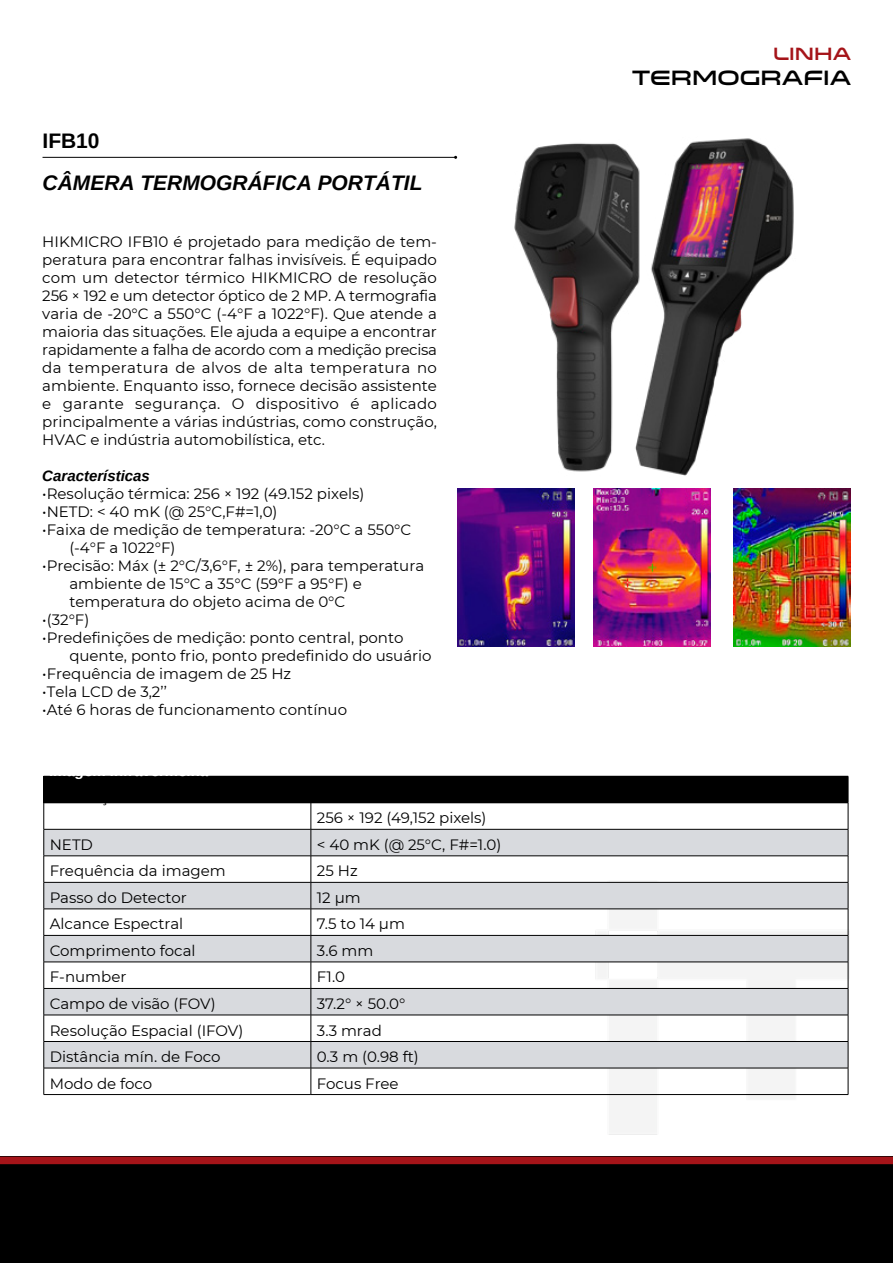
<style>
.page{position:relative;width:893px;height:1263px;background:#fff}
.page>*{position:absolute;margin:0;border:0;box-sizing:border-box;transform-origin:0 0}
.t1{font:italic 21px "Arimo Bold";color:#000}
.t2{font:21px "Venera 900";color:#000}
.t3{font:700 21px "Arimo";color:#000}
.t4{font:18px "Venera 900";color:#a51419}
.t5{font:15px/18px "Montserrat";color:#000}
.t6{font:italic 15px "Arimo Bold";color:#fff}
.t7{font:italic 15px "Arimo Bold";color:#000}
</style>
<div class="page">
<div style="left:0;top:1157px;width:893px;height:106px;background:#000"></div>
<div style="left:0;top:1157px;width:893px;height:7px;background:#a51419"></div>
<hr style="left:43px;top:157px;width:413px;height:1px;background:#000">
<img style="left:670px;top:138px;width:124px;height:338px">
<img style="left:514px;top:143px;width:156px;height:330px">
<div style="left:44px;top:776px;width:804px;height:27px;background:#000"></div>
<svg style="left:45px;top:830px;width:803px;height:238px;fill:#d8dade"></svg>
<hr style="left:44px;top:829px;width:267px;height:1px;background:#000">
<hr style="left:311px;top:829px;width:537px;height:1px;background:#000">
<hr style="left:44px;top:855px;width:267px;height:1px;background:#000">
<hr style="left:311px;top:855px;width:537px;height:1px;background:#000">
<hr style="left:44px;top:882px;width:267px;height:1px;background:#000">
<hr style="left:311px;top:882px;width:537px;height:1px;background:#000">
<hr style="left:44px;top:909px;width:267px;height:1px;background:#000">
<hr style="left:311px;top:909px;width:537px;height:1px;background:#000">
<hr style="left:44px;top:935px;width:267px;height:1px;background:#000">
<hr style="left:311px;top:935px;width:537px;height:1px;background:#000">
<hr style="left:44px;top:962px;width:267px;height:1px;background:#000">
<hr style="left:311px;top:962px;width:537px;height:1px;background:#000">
<hr style="left:44px;top:988px;width:267px;height:1px;background:#000">
<hr style="left:311px;top:988px;width:537px;height:1px;background:#000">
<hr style="left:44px;top:1015px;width:267px;height:1px;background:#000">
<hr style="left:311px;top:1015px;width:537px;height:1px;background:#000">
<hr style="left:44px;top:1041px;width:267px;height:1px;background:#000">
<hr style="left:311px;top:1041px;width:537px;height:1px;background:#000">
<hr style="left:44px;top:1068px;width:267px;height:1px;background:#000">
<svg style="left:44px;top:803px;width:1px;height:291px"></svg>
<hr style="left:311px;top:1068px;width:537px;height:1px;background:#000">
<svg style="left:311px;top:803px;width:1px;height:291px"></svg>
<svg style="left:848px;top:776px;width:1px;height:318px"></svg>
<hr style="left:44px;top:1094px;width:267px;height:1px;background:#000">
<hr style="left:311px;top:1094px;width:537px;height:1px;background:#000">
<img style="left:457px;top:489px;width:117px;height:157px">
<img style="left:594px;top:489px;width:117px;height:157px">
<img style="left:733px;top:489px;width:117px;height:157px">
<h1 class="t3" style="left:43px;top:130px;width:59px">IFB10</h1>
<h1 class="t1" style="left:43px;top:172px;width:381px">CÂMERA TERMOGRÁFICA PORTÁTIL</h1>
<p class="t5" style="left:42px;top:232px;width:396px;text-align:justify">HIKMICRO IFB10 é projetado para medição de tem&shy;peratura para encontrar falhas invisíveis. É equipado com um detector térmico HIKMICRO de resolução 256 × 192 e um detector óptico de 2 MP. A termografia varia de -20°C a 550°C (-4°F a 1022°F). Que atende a maioria das situações. Ele ajuda a equipe a encontrar rapidamente a falha de acordo com a medição precisa da temperatura de alvos de alta temperatura no ambiente. Enquanto isso, fornece decisão assistente e garante segurança. O dispositivo é aplicado principalmente a várias indústrias, como construção, HVAC e indústria automobilística, etc.</p>
<p class="t7" style="left:42px;top:468px;width:109px">Características</p>
<p class="t5" style="left:42px;top:484px;width:324px">•Resolução térmica: 256 × 192 (49.152 pixels)</p>
<p class="t5" style="left:42px;top:502px;width:237px">•NETD: &lt; 40 mK (@ 25°C,F#=1,0)</p>
<p class="t5" style="left:69px;top:520px;width:343px;text-indent:-27px">•Faixa de medição de temperatura: -20°C a 550°C (-4°F a 1022°F)</p>
<p class="t5" style="left:69px;top:556px;width:356px;text-indent:-27px">•Precisão: Máx (± 2°C/3,6°F, ± 2%), para temperatura ambiente de 15°C a 35°C (59°F a 95°F) e temperatura do objeto acima de 0°C</p>
<p class="t5" style="left:42px;top:610px;width:49px">•(32°F)</p>
<p class="t5" style="left:69px;top:628px;width:364px;text-indent:-27px">•Predefinições de medição: ponto central, ponto quente, ponto frio, ponto predefinido do usuário</p>
<p class="t5" style="left:42px;top:664px;width:250px">•Frequência de imagem de 25 Hz</p>
<p class="t5" style="left:42px;top:682px;width:126px">•Tela LCD de 3,2’’</p>
<p class="t5" style="left:42px;top:700px;width:306px">•Até 6 horas de funcionamento contínuo</p>
<p class="t6" style="left:50px;top:763px;width:161px">imagem infravermelha</p>
<p class="t5" style="left:317px;top:808px;width:171px">256 × 192 (49,152 pixels)</p>
<p class="t5" style="left:50px;top:835px;width:45px">NETD</p>
<p class="t5" style="left:317px;top:835px;width:186px">&lt; 40 mK (@ 25°C, F#=1.0)</p>
<p class="t5" style="left:50px;top:861px;width:178px">Frequência da imagem</p>
<p class="t5" style="left:317px;top:861px;width:42px">25 Hz</p>
<p class="t5" style="left:50px;top:888px;width:138px">Passo do Detector</p>
<p class="t5" style="left:317px;top:888px;width:45px">12 μm</p>
<p class="t5" style="left:50px;top:914px;width:135px">Alcance Espectral</p>
<p class="t5" style="left:317px;top:914px;width:90px">7.5 to 14 μm</p>
<p class="t5" style="left:50px;top:941px;width:147px">Comprimento focal</p>
<p class="t5" style="left:317px;top:941px;width:58px">3.6 mm</p>
<p class="t5" style="left:50px;top:967px;width:78px">F-number</p>
<p class="t5" style="left:317px;top:967px;width:30px">F1.0</p>
<p class="t5" style="left:50px;top:994px;width:167px">Campo de visão (FOV)</p>
<p class="t5" style="left:317px;top:994px;width:90px">37.2° × 50.0°</p>
<p class="t5" style="left:50px;top:1021px;width:195px">Resolução Espacial (IFOV)</p>
<p class="t5" style="left:317px;top:1021px;width:67px">3.3 mrad</p>
<p class="t5" style="left:50px;top:1047px;width:172px">Distância mín. de Foco</p>
<p class="t5" style="left:317px;top:1047px;width:103px">0.3 m (0.98 ft)</p>
<p class="t5" style="left:50px;top:1074px;width:104px">Modo de foco</p>
<p class="t5" style="left:317px;top:1074px;width:83px">Focus Free</p>
<p class="t4" style="left:773px;top:43px;width:79px">linha</p>
<h1 class="t2" style="left:632px;top:65px;width:220px">TERMOGRAFIA</h1>
</div>
